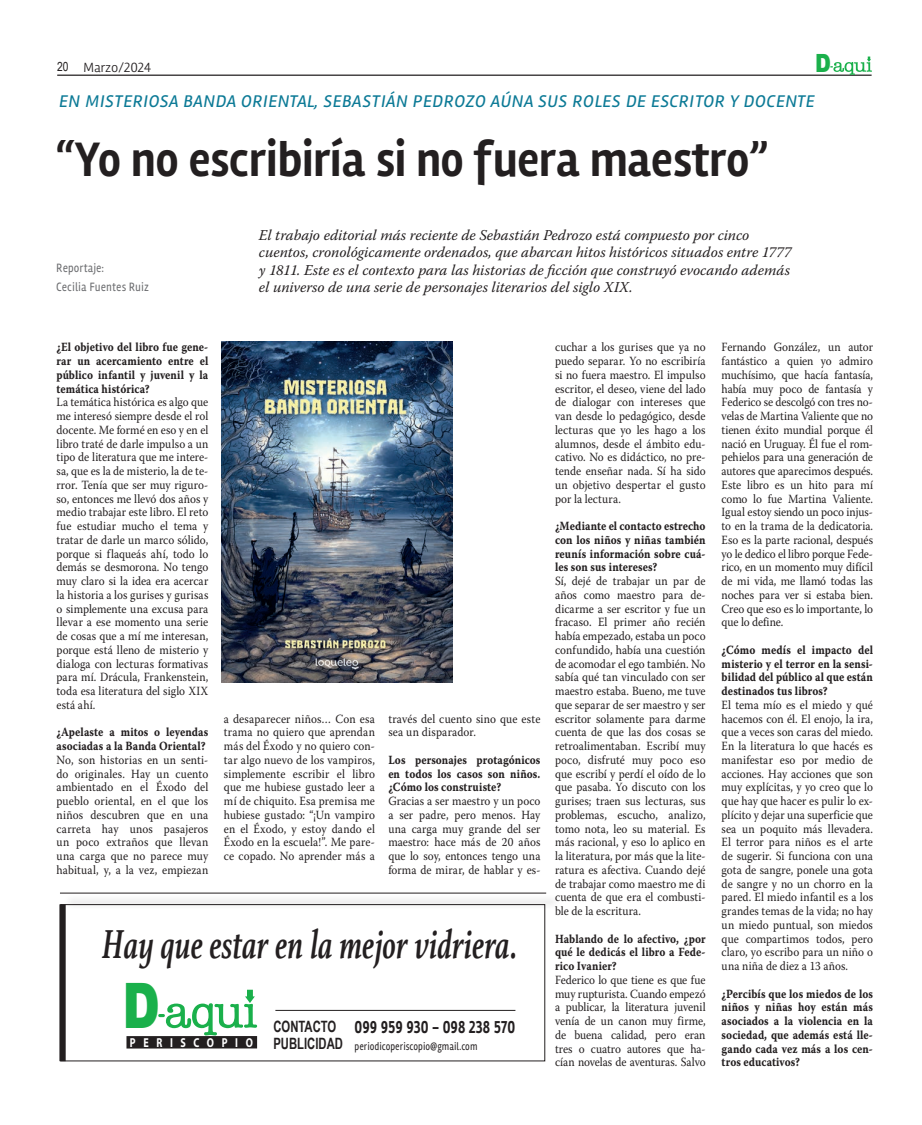
<style>
.page{position:relative;width:922px;height:1125px;background:#fff}
.page>*{position:absolute;margin:0;border:0;box-sizing:border-box;transform-origin:0 0}
.t1{font:900 63px "Arial";color:#1ab04b;scale:.76 1}
.Tit1{font:50px "Rambla Oscura";letter-spacing:-.02em;color:#231f20;scale:.9 1}
.FIRMAdeAquí{font:italic 700 42.38px "Athelas";letter-spacing:.01em;color:#231f20;scale:.71 1}
.t2{font:900 25.25px "Arial";color:#1ab04b;scale:.81 1}
.FIRMAdeAquí-2{font:17.88px "Rambla Oscura";color:#231f20;scale:.8 1}
.colgadonuevo{font:17.5px "Rambla Regular Oblicua";letter-spacing:.01em;color:#0c7a96}
.FIRMAdeAquí-3{font:700 15.62px "Arial Narrow";color:#231f20;scale:.88 1}
.Copete{font:italic 15px/17.5px "Warnock Pro";color:#231f20}
.t3{font:13.75px "Rambla Libro Libro";letter-spacing:-.03em;color:#231f20}
.t4{font:700 13px "Myriad Pro";letter-spacing:.76em;color:#fff;scale:.77 1}
.Txt1{font:12.5px/13.8px "Warnock Pro";letter-spacing:.005em;color:#231f20;text-align:justify;scale:.9 1}
.Txt1-2{font:12.5px/13.8px "Warnock Pro Bold Capt";letter-spacing:.005em;color:#231f20;text-align:justify;scale:.85 1}
.FIRMAdeAquí-4{font:12.5px "Rambla";color:#6c6d70;scale:.85 1}
.FIRMAdeAquí-5{font:11.12px "Rambla";color:#231f20;scale:.8 1}
.s1{font-family:"Arial Narrow";font-size:12.5px}
</style>
<div class="page">
<hr style="left:57px;top:75px;width:814px;height:1px;background:#231f20">
<svg style="left:830px;top:57px;width:41px;height:18px"></svg>
<img style="left:221px;top:341px;width:231px;height:342px">
<hr style="left:275px;top:1010px;width:240px;height:1px;background:#231f20">
<div style="left:59px;top:904px;width:7px;height:157px;background:#231f20"></div>
<div style="left:126px;top:1036px;width:131px;height:13px;background:#231f20"></div>
<svg style="left:160px;top:990px;width:97px;height:45px"></svg>
<div style="left:63px;top:895px;width:497px;height:14px;background:#231f20;opacity:.75"></div>
<hr style="left:60px;top:893px;width:486px;height:1px;background:#231f20">
<p class="t3" style="left:57px;top:60px;width:96px"><span class="s1">20</span> Marzo/2024</p>
<h3 class="t2" style="left:814px;top:45px;width:21px">D</h3>
<p class="colgadonuevo" style="left:58px;top:91px;width:757px">EN MISTERIOSA BANDA ORIENTAL, SEBASTIÁN PEDROZO AÚNA SUS ROLES DE ESCRITOR Y DOCENTE</p>
<p class="Tit1" style="left:56px;top:130px;width:791px">“Yo no escribiría si no fuera maestro”</p>
<p class="FIRMAdeAquí-4" style="left:56px;top:260px;width:58px">Reportaje:</p>
<p class="FIRMAdeAquí-4" style="left:56px;top:279px;width:110px">Cecilia Fuentes Ruiz</p>
<p class="Copete" style="left:259px;top:226px;width:534px">El trabajo editorial más reciente de Sebastián Pedrozo está compuesto por cinco cuentos, cronológicamente ordenados, que abarcan hitos históricos situados entre 1777 y 1811. Este es el contexto para las historias de ficción que construyó evocando además el universo de una serie de personajes literarios del siglo XIX.</p>
<p class="Txt1-2" style="left:56px;top:340px;width:180px">¿El objetivo del libro fue gene&shy;rar un acercamiento entre el público infantil y juvenil y la temática histórica?</p>
<p class="Txt1" style="left:56px;top:395px;width:170px">La temática histórica es algo que me interesó siempre desde el rol docente. Me formé en eso y en el libro traté de darle impulso a un tipo de literatura que me intere&shy;sa, que es la de misterio, la de te&shy;rror. Tenía que ser muy riguro&shy;so, entonces me llevó dos años y medio trabajar este libro. El reto fue estudiar mucho el tema y tratar de darle un marco sólido, porque si flaqueás ahí, todo lo demás se desmorona. No tengo muy claro si la idea era acercar la historia a los gurises y gurisas o simplemente una excusa para llevar a ese momento una serie de cosas que a mí me interesan, porque está lleno de misterio y dialoga con lecturas formativas para mí. Drácula, Frankenstein, toda esa literatura del siglo XIX está ahí.</p>
<p class="Txt1-2" style="left:56px;top:725px;width:180px">¿Apelaste a mitos o leyendas asociadas a la Banda Oriental?</p>
<p class="Txt1" style="left:56px;top:753px;width:170px">No, son historias en un senti&shy;do originales. Hay un cuento ambientado en el Éxodo del pueblo oriental, en el que los niños descubren que en una carreta hay unos pasajeros un poco extraños que llevan una carga que no parece muy habitual, y, a la vez, empiezan</p>
<p class="Txt1" style="left:224px;top:711px;width:169px">a desaparecer niños… Con esa trama no quiero que aprendan más del Éxodo y no quiero con&shy;tar algo nuevo de los vampiros, simplemente escribir el libro que me hubiese gustado leer a mí de chiquito. Esa premisa me hubiese gustado: “¡Un vampiro en el Éxodo, y estoy dando el Éxodo en la escuela!”. Me pare&shy;ce copado. No aprender más a</p>
<p class="Txt1" style="left:388px;top:711px;width:170px">través del cuento sino que este sea un disparador.</p>
<p class="Txt1-2" style="left:388px;top:753px;width:180px">Los personajes protagónicos en todos los casos son niños. ¿Cómo los construiste?</p>
<p class="Txt1" style="left:388px;top:794px;width:170px">Gracias a ser maestro y un poco a ser padre, pero menos. Hay una carga muy grande del ser maestro: hace más de 20 años que lo soy, entonces tengo una forma de mirar, de hablar y es-</p>
<p class="FIRMAdeAquí" style="left:102px;top:910px;width:586px">Hay que estar en la mejor vidriera.</p>
<p class="t1" style="left:122px;top:960px;width:51px">D</p>
<p class="t4" style="left:130px;top:1034px;width:161px">PERISCOPIO</p>
<p class="FIRMAdeAquí-3" style="left:273px;top:1032px;width:80px">PUBLICIDAD</p>
<p class="FIRMAdeAquí-3" style="left:273px;top:1015px;width:73px">CONTACTO</p>
<p class="FIRMAdeAquí-2" style="left:354px;top:1017px;width:202px">099 959 930 - 098 238 570</p>
<p class="FIRMAdeAquí-5" style="left:354px;top:1040px;width:155px">periodicoperiscopio@gmail.com</p>
<p class="Txt1" style="left:555px;top:340px;width:169px">cuchar a los gurises que ya no puedo separar. Yo no escribiría si no fuera maestro. El impulso escritor, el deseo, viene del lado de dialogar con intereses que van desde lo pedagógico, desde lecturas que yo les hago a los alumnos, desde el ámbito edu&shy;cativo. No es didáctico, no pre&shy;tende enseñar nada. Sí ha sido un objetivo despertar el gusto por la lectura.</p>
<p class="Txt1-2" style="left:555px;top:519px;width:178px">¿Mediante el contacto estrecho con los niños y niñas también reunís información sobre cuá&shy;les son sus intereses?</p>
<p class="Txt1" style="left:555px;top:574px;width:169px">Sí, dejé de trabajar un par de años como maestro para de&shy;dicarme a ser escritor y fue un fracaso. El primer año recién había empezado, estaba un poco confundido, había una cuestión de acomodar el ego también. No sabía qué tan vinculado con ser maestro estaba. Bueno, me tuve que separar de ser maestro y ser escritor solamente para darme cuenta de que las dos cosas se retroalimentaban. Escribí muy poco, disfruté muy poco eso que escribí y perdí el oído de lo que pasaba. Yo discuto con los gurises; traen sus lecturas, sus problemas, escucho, analizo, tomo nota, leo su material. Es más racional, y eso lo aplico en la literatura, por más que la lite&shy;ratura es afectiva. Cuando dejé de trabajar como maestro me di cuenta de que era el combusti&shy;ble de la escritura.</p>
<p class="Txt1-2" style="left:555px;top:931px;width:178px">Hablando de lo afectivo, ¿por qué le dedicás el libro a Fede&shy;rico Ivanier?</p>
<p class="Txt1" style="left:555px;top:973px;width:169px">Federico lo que tiene es que fue muy rupturista. Cuando empezó a publicar, la literatura juvenil venía de un canon muy firme, de buena calidad, pero eran tres o cuatro autores que ha&shy;cían novelas de aventuras. Salvo</p>
<p class="Txt1" style="left:721px;top:340px;width:170px">Fernando González, un autor fantástico a quien yo admiro muchísimo, que hacía fantasía, había muy poco de fantasía y Federico se descolgó con tres no&shy;velas de Martina Valiente que no tienen éxito mundial porque él nació en Uruguay. Él fue el rom&shy;pehielos para una generación de autores que aparecimos después.<br>Este libro es un hito para mí como lo fue Martina Valiente.<br>Igual estoy siendo un poco injus&shy;to en la trama de la dedicatoria.<br>Eso es la parte racional, después yo le dedico el libro porque Fede&shy;rico, en un momento muy difícil de mi vida, me llamó todas las noches para ver si estaba bien.<br>Creo que eso es lo importante, lo que lo define.</p>
<p class="Txt1-2" style="left:721px;top:643px;width:179px">¿Cómo medís el impacto del misterio y el terror en la sensi&shy;bilidad del público al que están destinados tus libros?</p>
<p class="Txt1" style="left:721px;top:698px;width:170px">El tema mío es el miedo y qué hacemos con él. El enojo, la ira, que a veces son caras del miedo.<br>En la literatura lo que hacés es manifestar eso por medio de acciones. Hay acciones que son muy explícitas, y yo creo que lo que hay que hacer es pulir lo ex&shy;plícito y dejar una superficie que sea un poquito más llevadera.<br>El terror para niños es el arte de sugerir. Si funciona con una gota de sangre, ponele una gota de sangre y no un chorro en la pared. El miedo infantil es a los grandes temas de la vida; no hay un miedo puntual, son miedos que compartimos todos, pero claro, yo escribo para un niño o una niña de diez a 13 años.</p>
<p class="Txt1-2" style="left:721px;top:986px;width:179px">¿Percibís que los miedos de los niños y niñas hoy están más asociados a la violencia en la sociedad, que además está lle&shy;gando cada vez más a los cen&shy;tros educativos?</p>
</div>
